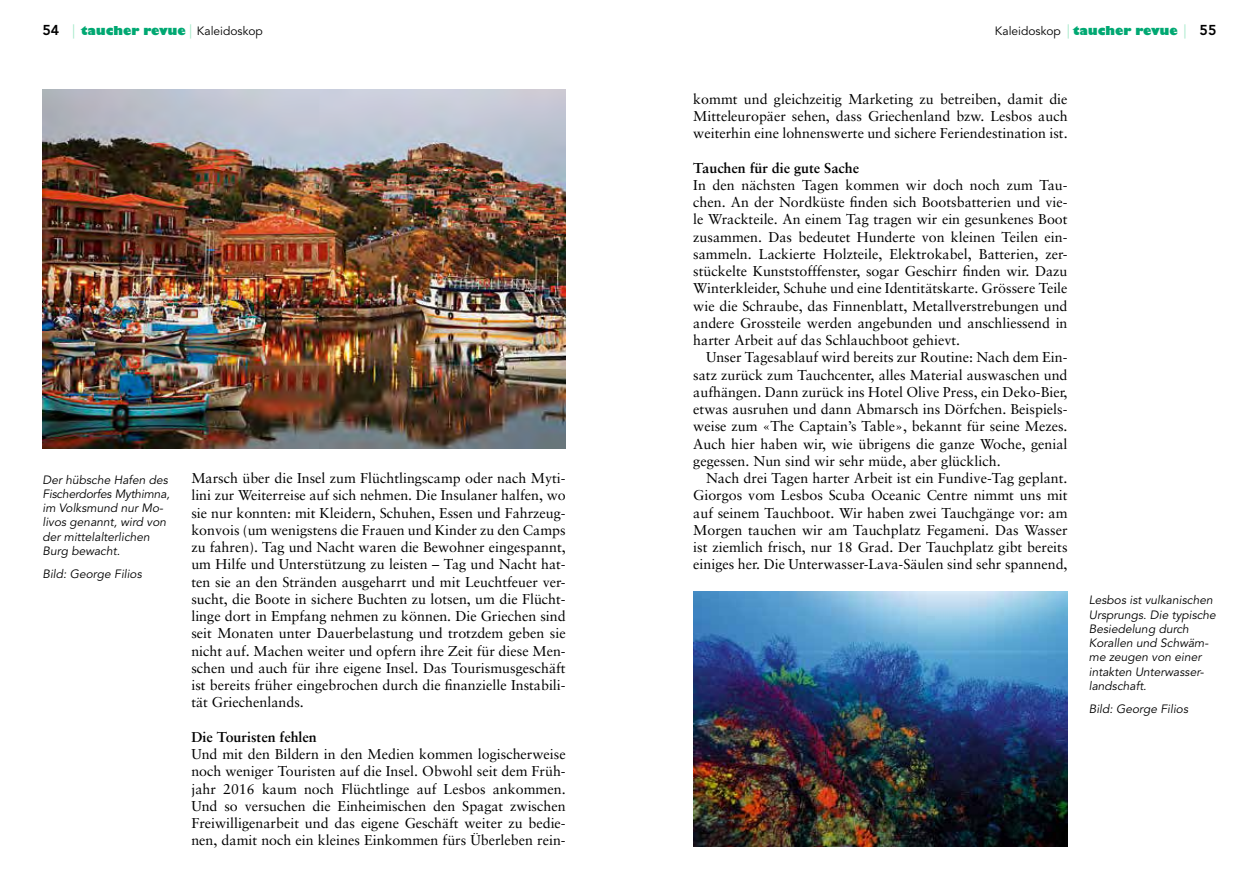
<style>
.page{position:relative;width:1259px;height:893px;background:#fff}
.page>*{position:absolute;margin:0;border:0;box-sizing:border-box;transform-origin:0 0}
.t1{font:14.25px/17.2px "Sabon";color:#000;text-align:justify}
.t2{font:700 14.25px "Sabon";color:#000}
.t3{font:italic 12px/14.2px "Avenir";color:#000}
.t4{font:800 12px "Gill Sans";color:#00a872}
.s1{font-family:"Avenir";font-size:14.25px;color:#000}
.s2{font-family:"Avenir";font-weight:400;font-size:14.25px;color:#a3e8c8}
.s3{font-family:"Avenir";font-weight:400;color:#000}
</style>
<div class="page">
<img style="left:43px;top:89px;width:523px;height:360px">
<img style="left:693px;top:592px;width:374px;height:254px">
<p class="t4" style="left:43px;top:23px;width:222px"><span class="s1">54</span> <span class="s2">|</span> taucher revue <span class="s2">|</span> <span class="s3">Kaleidoskop</span></p>
<p class="t4" style="left:995px;top:23px;width:223px"><span class="s3">Kaleidoskop</span> <span class="s2">|</span> taucher revue <span class="s2">|</span> <span class="s1">55</span></p>
<p class="t3" style="left:43px;top:473px;width:129px">Der hübsche Hafen des<br>Fischerdorfes Mythimna, im Volksmund nur Mo&shy;livos genannt, wird von der mittelalterlichen<br>Burg bewacht.</p>
<p class="t3" style="left:43px;top:567px;width:101px">Bild: George Filios</p>
<p class="t1" style="left:191px;top:469px;width:376px">Marsch über die Insel zum Flüchtlingscamp oder nach Myti&shy;lini zur Weiterreise auf sich nehmen. Die Insulaner halfen, wo sie nur konnten: mit Kleidern, Schuhen, Essen und Fahrzeug&shy;konvois (um wenigstens die Frauen und Kinder zu den Camps zu fahren). Tag und Nacht waren die Bewohner eingespannt, um Hilfe und Unterstützung zu leisten – Tag und Nacht hat&shy;ten sie an den Stränden ausgeharrt und mit Leuchtfeuer ver&shy;sucht, die Boote in sichere Buchten zu lotsen, um die Flücht&shy;linge dort in Empfang nehmen zu können. Die Griechen sind seit Monaten unter Dauerbelastung und trotzdem geben sie nicht auf. Machen weiter und opfern ihre Zeit für diese Men&shy;schen und auch für ihre eigene Insel. Das Tourismusgeschäft ist bereits früher eingebrochen durch die finanzielle Instabili&shy;tät Griechenlands.</p>
<p class="t2" style="left:191px;top:728px;width:127px">Die Touristen fehlen</p>
<p class="t1" style="left:191px;top:745px;width:376px">Und mit den Bildern in den Medien kommen logischerweise noch weniger Touristen auf die Insel. Obwohl seit dem Früh&shy;jahr 2016 kaum noch Flüchtlinge auf Lesbos ankommen.<br>Und so versuchen die Einheimischen den Spagat zwischen Freiwilligenarbeit und das eigene Geschäft weiter zu bedie&shy;nen, damit noch ein kleines Einkommen fürs Überleben rein-</p>
<p class="t1" style="left:693px;top:90px;width:376px">kommt und gleichzeitig Marketing zu betreiben, damit die Mitteleuropäer sehen, dass Griechenland bzw. Lesbos auch weiterhin eine lohnenswerte und sichere Feriendestination ist.</p>
<p class="t2" style="left:693px;top:159px;width:167px">Tauchen für die gute Sache</p>
<p class="t1" style="left:693px;top:176px;width:376px">In den nächsten Tagen kommen wir doch noch zum Tau&shy;chen. An der Nordküste finden sich Bootsbatterien und vie&shy;le Wrackteile. An einem Tag tragen wir ein gesunkenes Boot zusammen. Das bedeutet Hunderte von kleinen Teilen ein&shy;sammeln. Lackierte Holzteile, Elektrokabel, Batterien, zer&shy;stückelte Kunststofffenster, sogar Geschirr finden wir. Dazu Winterkleider, Schuhe und eine Identitätskarte. Grössere Teile wie die Schraube, das Finnenblatt, Metallverstrebungen und andere Grossteile werden angebunden und anschliessend in harter Arbeit auf das Schlauchboot gehievt.</p>
<p class="t1" style="left:693px;top:349px;width:376px;text-indent:13px">Unser Tagesablauf wird bereits zur Routine: Nach dem Ein&shy;satz zurück zum Tauchcenter, alles Material auswaschen und aufhängen. Dann zurück ins Hotel Olive Press, ein Deko-Bier, etwas ausruhen und dann Abmarsch ins Dörfchen. Beispiels&shy;weise zum «The Captain’s Table», bekannt für seine Mezes.<br>Auch hier haben wir, wie übrigens die ganze Woche, genial gegessen. Nun sind wir sehr müde, aber glücklich.</p>
<p class="t1" style="left:693px;top:469px;width:376px;text-indent:13px">Nach drei Tagen harter Arbeit ist ein Fundive-Tag geplant.<br>Giorgos vom Lesbos Scuba Oceanic Centre nimmt uns mit auf seinem Tauchboot. Wir haben zwei Tauchgänge vor: am Morgen tauchen wir am Tauchplatz Fegameni. Das Wasser ist ziemlich frisch, nur 18 Grad. Der Tauchplatz gibt bereits einiges her. Die Unterwasser-Lava-Säulen sind sehr spannend,</p>
<p class="t3" style="left:1088px;top:593px;width:129px">Lesbos ist vulkanischen<br>Ursprungs. Die typische<br>Besiedelung durch<br>Korallen und Schwäm&shy;me zeugen von einer intakten Unterwasser&shy;landschaft.</p>
<p class="t3" style="left:1088px;top:702px;width:101px">Bild: George Filios</p>
</div>
